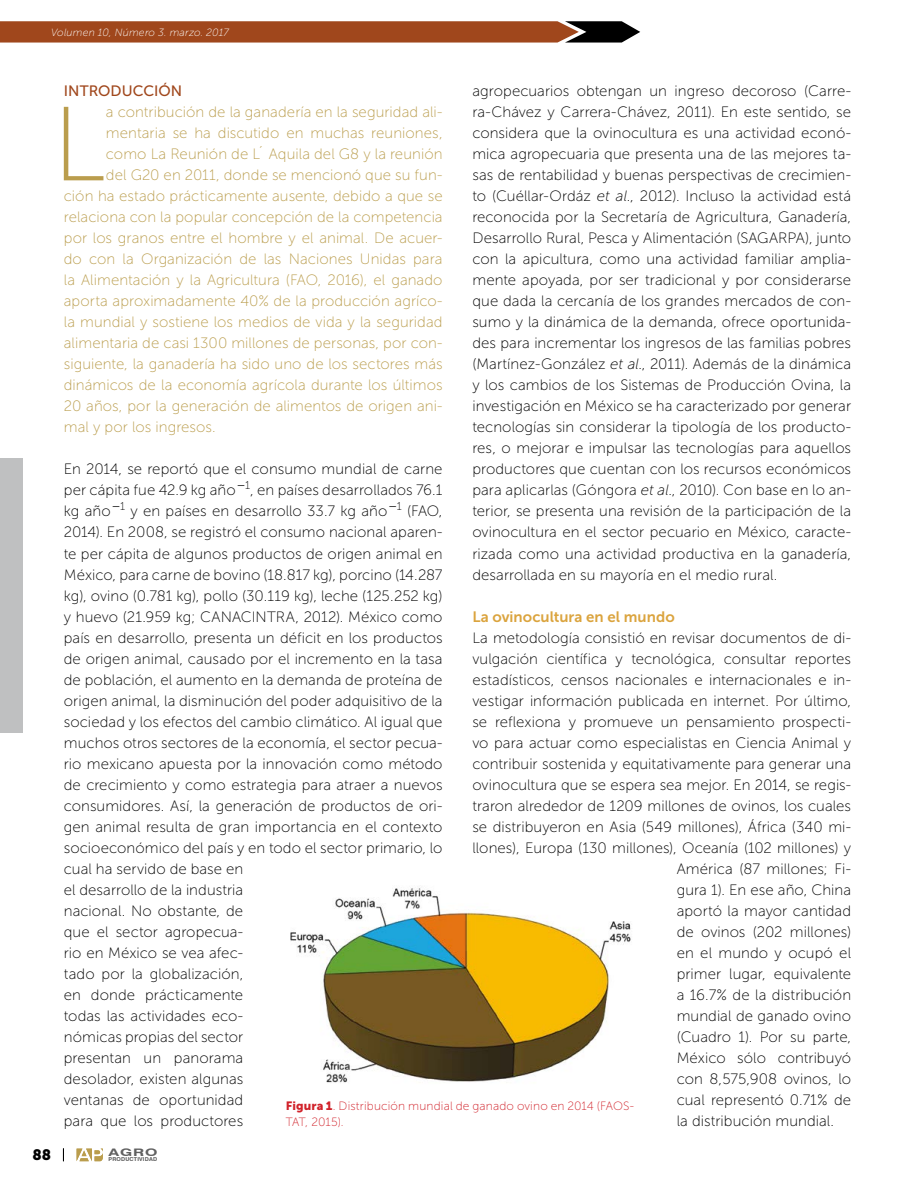
<style>
.page{position:relative;width:915px;height:1191px;background:#fff}
.page>*{position:absolute;margin:0;border:0;box-sizing:border-box;transform-origin:0 0}
.t1{font:105px "Museo Sans 100";color:#ba9d4d}
.t2{font:15px/21px "Museo Sans 100";letter-spacing:.005em;color:#000;text-align:justify}
.t3{font:15px "Museo Sans 100";letter-spacing:.005em;color:#ba9d4d}
.t4{font:15px "Museo Sans 700";letter-spacing:.005em;color:#dba43e}
.t5{font:15px "Museo Sans 500";letter-spacing:.005em;color:#a0471c}
.t6{font:15px "Museo Sans 900";color:#000}
.t7{font:300 13.5px "The Sans 3";color:#fff}
.t8{font:12px/16.2px "Museo Sans 100";letter-spacing:.015em;color:#d1222a}
.t9{font:11.25px "Museo Sans 100";color:#000}
.t10{font:italic 10.5px "Museo Sans 100";letter-spacing:.015em;color:#fff}
.t11{font:700 10.35px "Swiss 721 BT";color:#000;scale:1.52 1}
.t12{font:700 5.4px "Swiss 721 BT";letter-spacing:.03em;color:#000}
.s1{font-style:italic}
.s2{font-family:"Museo Sans 900"}
</style>
<div class="page">
<svg style="left:77px;top:1148px;width:26px;height:13px"></svg>
<svg style="left:63px;top:1148px;width:1px;height:13px"></svg>
<div style="left:0;top:458px;width:22px;height:275px;background:#bfc0c1"></div>
<svg style="left:0;top:21px;width:640px;height:22px;background:#984b26"></svg>
<img style="left:290px;top:888px;width:341px;height:195px">
<p class="t7" style="left:51px;top:21px;width:274px">Biofertilizantes y producción de caña de azúcar</p>
<p class="t10" style="left:51px;top:27px;width:179px">Volumen 10, Número 3. marzo. 2017</p>
<p class="t5" style="left:64px;top:83px;width:120px">INTRODUCCIÓN</p>
<h1 class="t1" style="left:52px;top:89px;width:55px">L</h1>
<p class="t3" style="left:106px;top:104px;width:338px">a contribución de la ganadería en la seguridad ali-</p>
<p class="t2" style="left:472px;top:81px;width:380px">agropecuarios obtengan un ingreso decoroso (Carre&shy;ra-Chávez y Carrera-Chávez, 2011). En este sentido, se considera que la ovinocultura es una actividad econó&shy;mica agropecuaria que presenta una de las mejores ta&shy;sas de rentabilidad y buenas perspectivas de crecimien&shy;to (Cuéllar-Ordáz <span class="s1">et al</span>., 2012). Incluso la actividad está reconocida por la Secretaría de Agricultura, Ganadería, Desarrollo Rural, Pesca y Alimentación (SAGARPA), junto con la apicultura, como una actividad familiar amplia&shy;mente apoyada, por ser tradicional y por considerarse que dada la cercanía de los grandes mercados de con&shy;sumo y la dinámica de la demanda, ofrece oportunida&shy;des para incrementar los ingresos de las familias pobres (Martínez-González <span class="s1">et al</span>., 2011). Además de la dinámica y los cambios de los Sistemas de Producción Ovina, la investigación en México se ha caracterizado por generar tecnologías sin considerar la tipología de los producto&shy;res, o mejorar e impulsar las tecnologías para aquellos productores que cuentan con los recursos económicos para aplicarlas (Góngora <span class="s1">et al</span>., 2010). Con base en lo an&shy;terior, se presenta una revisión de la participación de la ovinocultura en el sector pecuario en México, caracte&shy;rizada como una actividad productiva en la ganadería, desarrollada en su mayoría en el medio rural.</p>
<p class="t4" style="left:472px;top:608px;width:204px">La ovinocultura en el mundo</p>
<p class="t2" style="left:472px;top:627px;width:380px">La metodología consistió en revisar documentos de di-</p>
<p class="t2" style="left:472px;top:648px;width:380px">vulgación científica y tecnológica, consultar reportes</p>
<p class="t2" style="left:472px;top:669px;width:380px">estadísticos, censos nacionales e internacionales e in-</p>
<p class="t2" style="left:472px;top:690px;width:380px">vestigar información publicada en internet. Por último,</p>
<p class="t2" style="left:472px;top:711px;width:380px">se reflexiona y promueve un pensamiento prospecti-</p>
<p class="t2" style="left:472px;top:732px;width:380px">vo para actuar como especialistas en Ciencia Animal y</p>
<p class="t2" style="left:472px;top:753px;width:380px">contribuir sostenida y equitativamente para generar una</p>
<p class="t2" style="left:472px;top:774px;width:380px">ovinocultura que se espera sea mejor. En 2014, se regis-</p>
<p class="t2" style="left:472px;top:795px;width:380px">traron alrededor de 1209 millones de ovinos, los cuales</p>
<p class="t2" style="left:472px;top:816px;width:380px">se distribuyeron en Asia (549 millones), África (340 mi-</p>
<p class="t2" style="left:472px;top:837px;width:380px">llones), Europa (130 millones), Oceanía (102 millones) y</p>
<p class="t2" style="left:676px;top:858px;width:176px">América (87 millones; Fi-</p>
<p class="t2" style="left:676px;top:879px;width:176px">gura 1). En ese año, China</p>
<p class="t2" style="left:676px;top:900px;width:176px">aportó la mayor cantidad</p>
<p class="t2" style="left:676px;top:921px;width:176px">de ovinos (202 millones)</p>
<p class="t2" style="left:676px;top:942px;width:176px">en el mundo y ocupó el</p>
<p class="t2" style="left:676px;top:963px;width:176px">primer lugar, equivalente</p>
<p class="t2" style="left:676px;top:984px;width:176px">a 16.7% de la distribución</p>
<p class="t2" style="left:676px;top:1005px;width:176px">mundial de ganado ovino</p>
<p class="t2" style="left:676px;top:1026px;width:176px">(Cuadro 1). Por su parte,</p>
<p class="t2" style="left:676px;top:1047px;width:176px">México sólo contribuyó</p>
<p class="t2" style="left:676px;top:1068px;width:176px">con 8,575,908 ovinos, lo</p>
<p class="t2" style="left:676px;top:1089px;width:176px">cual representó 0.71% de</p>
<p class="t2" style="left:676px;top:1110px;width:159px">la distribución mundial.</p>
<p class="t3" style="left:106px;top:125px;width:338px">mentaria se ha discutido en muchas reuniones,</p>
<p class="t3" style="left:106px;top:146px;width:338px">como La Reunión de L´ Aquila del G8 y la reunión</p>
<p class="t3" style="left:106px;top:167px;width:338px">del G20 en 2011, donde se mencionó que su fun-</p>
<p class="t3" style="left:64px;top:188px;width:380px">ción ha estado prácticamente ausente, debido a que se</p>
<p class="t3" style="left:64px;top:209px;width:380px">relaciona con la popular concepción de la competencia</p>
<p class="t3" style="left:64px;top:230px;width:380px">por los granos entre el hombre y el animal. De acuer-</p>
<p class="t3" style="left:64px;top:251px;width:380px">do con la Organización de las Naciones Unidas para</p>
<p class="t3" style="left:64px;top:272px;width:380px">la Alimentación y la Agricultura (FAO, 2016), el ganado</p>
<p class="t3" style="left:64px;top:293px;width:380px">aporta aproximadamente 40% de la producción agríco-</p>
<p class="t3" style="left:64px;top:314px;width:380px">la mundial y sostiene los medios de vida y la seguridad</p>
<p class="t3" style="left:64px;top:335px;width:380px">alimentaria de casi 1300 millones de personas, por con-</p>
<p class="t3" style="left:64px;top:356px;width:380px">siguiente, la ganadería ha sido uno de los sectores más</p>
<p class="t3" style="left:64px;top:377px;width:380px">dinámicos de la economía agrícola durante los últimos</p>
<p class="t3" style="left:64px;top:398px;width:380px">20 años, por la generación de alimentos de origen ani-</p>
<p class="t3" style="left:64px;top:419px;width:153px">mal y por los ingresos.</p>
<p class="t2" style="left:64px;top:459px;width:380px">En 2014, se reportó que el consumo mundial de carne per cápita fue 42.9 kg año <sup>1</sup>, en países desarrollados 76.1 kg año</p>
<p class="t9" style="left:120px;top:500px;width:6px">1</p>
<p class="t9" style="left:396px;top:500px;width:6px">1</p>
<p class="t2" style="left:64px;top:501px;width:380px;text-align:left;text-indent:343px">(FAO, 2014). En 2008, se registró el consumo nacional aparen&shy;te per cápita de algunos productos de origen animal en México, para carne de bovino (18.817 kg), porcino (14.287 kg), ovino (0.781 kg), pollo (30.119 kg), leche (125.252 kg) y huevo (21.959 kg; CANACINTRA, 2012). México como país en desarrollo, presenta un déficit en los productos de origen animal, causado por el incremento en la tasa de población, el aumento en la demanda de proteína de origen animal, la disminución del poder adquisitivo de la sociedad y los efectos del cambio climático. Al igual que muchos otros sectores de la economía, el sector pecua&shy;rio mexicano apuesta por la innovación como método de crecimiento y como estrategia para atraer a nuevos consumidores. Así, la generación de productos de ori&shy;gen animal resulta de gran importancia en el contexto socioeconómico del país y en todo el sector primario, lo cual ha servido de base en<br>el desarrollo de la industria<br>nacional. No obstante, de<br>que el sector agropecua-<br>rio en México se vea afec-<br>tado por la globalización,<br>en donde prácticamente<br>todas las actividades eco-<br>nómicas propias del sector<br>presentan un panorama<br>desolador, existen algunas<br>ventanas de oportunidad<br>para que los productores</p>
<p class="t2" style="left:130px;top:501px;width:258px">y en países en desarrollo 33.7 kg año</p>
<p class="t8" style="left:286px;top:1098px;width:349px"><span class="s2">Figura 1</span>. Distribución mundial de ganado ovino en 2014 (FAOS-<br>TAT, 2015).</p>
<p class="t6" style="left:32px;top:1146px;width:20px">88</p>
<p class="t11" style="left:108px;top:1145px;width:34px">AGRO</p>
<p class="t12" style="left:108px;top:1155px;width:50px">PRODUCTIVIDAD</p>
</div>
